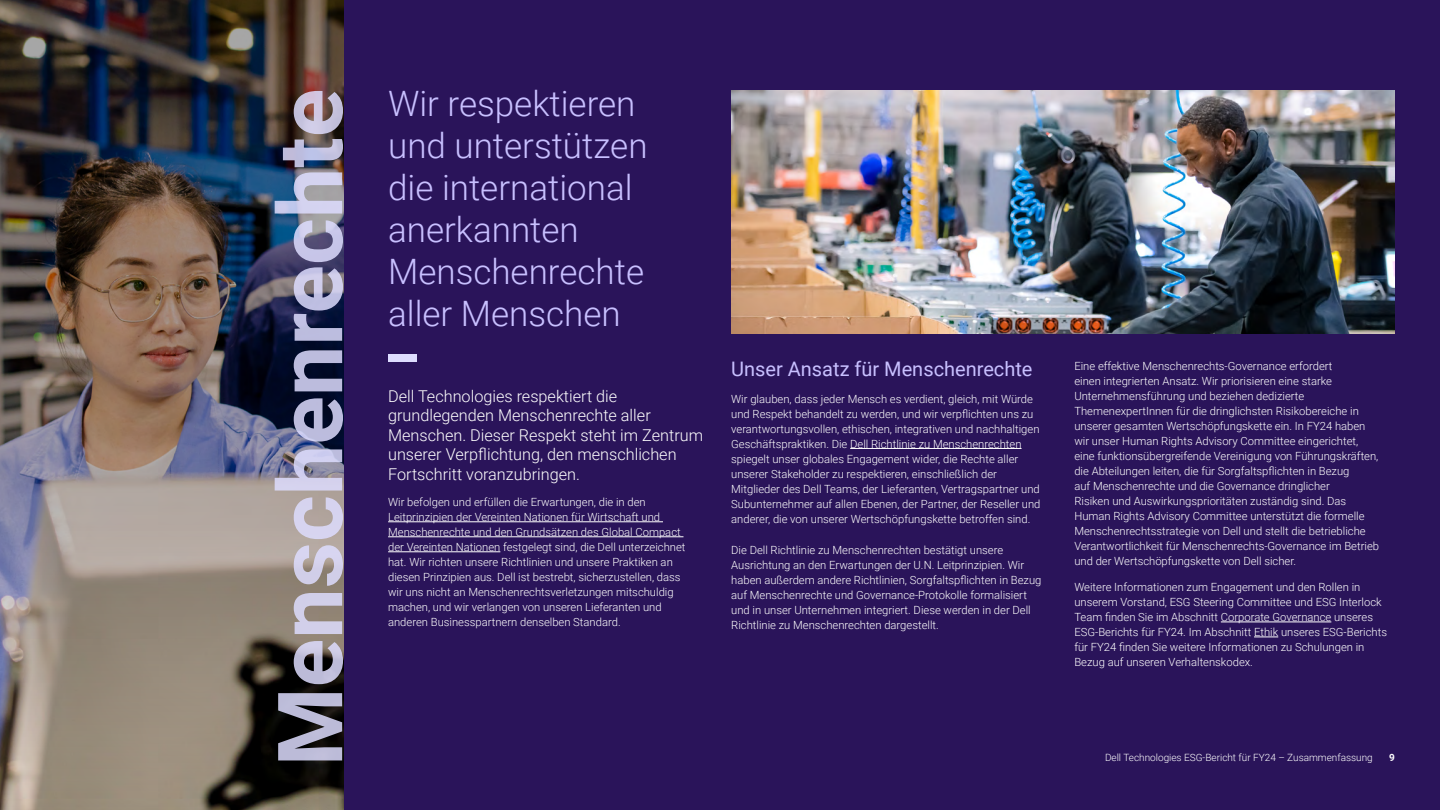
<style>
.page{position:relative;width:1440px;height:810px;background:#2a145a}
.page>*{position:absolute;margin:0;border:0;box-sizing:border-box;transform-origin:0 0}
.t1{font:700 90px "Roboto";color:#deddff}
.t2{font:300 35px/42px "Roboto";color:#c8c0ff}
.t3{font:20px "Roboto";color:#c8c0ff}
.t4{font:300 16.25px/19.5px "Roboto";color:#fff}
.t5{font:300 11.25px/15px "Roboto";color:#fff}
.t6{font:300 10px "Roboto";color:#fff}
.t7{font:700 10px "Roboto";color:#fff}
</style>
<div class="page">
<img style="left:0;top:0;width:343px;height:810px">
<hr style="left:388px;top:522px;width:275px;height:1px;background:#fff">
<hr style="left:388px;top:537px;width:295px;height:1px;background:#fff">
<hr style="left:388px;top:552px;width:112px;height:1px;background:#fff">
<hr style="left:850px;top:448px;width:172px;height:1px;background:#fff">
<div style="left:388px;top:354px;width:28px;height:7px;background:#deddff"></div>
<hr style="left:1221px;top:622px;width:110px;height:1px;background:#fff">
<svg style="left:1254px;top:637px;width:24px;height:1px"></svg>
<img style="left:731px;top:90px;width:664px;height:243px">
<h1 class="t1" style="left:247px;top:766px;width:679px;rotate:-90deg">Menschenrechte</h1>
<h2 class="t2" style="left:388px;top:82px;width:261px">Wir respektieren und unterstützen die international anerkannten<br>Menschenrechte aller Menschen</h2>
<h3 class="t4" style="left:388px;top:386px;width:317px">Dell Technologies respektiert die grundlegenden Menschenrechte aller Menschen. Dieser Respekt steht im Zentrum unserer Verpflichtung, den menschlichen Fortschritt voranzubringen.</h3>
<p class="t5" style="left:388px;top:494px;width:299px">Wir befolgen und erfüllen die Erwartungen, die in den Leitprinzipien der Vereinten Nationen für Wirtschaft und Menschenrechte und den Grundsätzen des Global Compact der Vereinten Nationen festgelegt sind, die Dell unterzeichnet hat. Wir richten unsere Richtlinien und unsere Praktiken an diesen Prinzipien aus. Dell ist bestrebt, sicherzustellen, dass wir uns nicht an Menschenrechtsverletzungen mitschuldig machen, und wir verlangen von unseren Lieferanten und anderen Businesspartnern denselben Standard.</p>
<h3 class="t3" style="left:731px;top:355px;width:303px">Unser Ansatz für Menschenrechte</h3>
<p class="t5" style="left:731px;top:391px;width:311px">Wir glauben, dass jeder Mensch es verdient, gleich, mit Würde und Respekt behandelt zu werden, und wir verpflichten uns zu verantwortungsvollen, ethischen, integrativen und nachhaltigen Geschäftspraktiken. Die Dell Richtlinie zu Menschenrechten spiegelt unser globales Engagement wider, die Rechte aller unserer Stakeholder zu respektieren, einschließlich der Mitglieder des Dell Teams, der Lieferanten, Vertragspartner und Subunternehmer auf allen Ebenen, der Partner, der Reseller und anderer, die von unserer Wertschöpfungskette betroffen sind.</p>
<p class="t5" style="left:731px;top:543px;width:312px">Die Dell Richtlinie zu Menschenrechten bestätigt unsere Ausrichtung an den Erwartungen der U.N. Leitprinzipien. Wir haben außerdem andere Richtlinien, Sorgfaltspflichten in Bezug auf Menschenrechte und Governance-Protokolle formalisiert und in unser Unternehmen integriert. Diese werden in der Dell Richtlinie zu Menschenrechten dargestellt.</p>
<p class="t5" style="left:1074px;top:358px;width:306px">Eine effektive Menschenrechts-Governance erfordert<br>einen integrierten Ansatz. Wir priorisieren eine starke Unternehmensführung und beziehen dedizierte ThemenexpertInnen für die dringlichsten Risikobereiche in unserer gesamten Wertschöpfungskette ein. In FY24 haben wir unser Human Rights Advisory Committee eingerichtet, eine funktionsübergreifende Vereinigung von Führungskräften, die Abteilungen leiten, die für Sorgfaltspflichten in Bezug<br>auf Menschenrechte und die Governance dringlicher<br>Risiken und Auswirkungsprioritäten zuständig sind. Das Human Rights Advisory Committee unterstützt die formelle Menschenrechtsstrategie von Dell und stellt die betriebliche Verantwortlichkeit für Menschenrechts-Governance im Betrieb und der Wertschöpfungskette von Dell sicher.</p>
<p class="t5" style="left:1074px;top:579px;width:314px">Weitere Informationen zum Engagement und den Rollen in unserem Vorstand, ESG Steering Committee und ESG Interlock Team finden Sie im Abschnitt Corporate Governance unseres ESG-Berichts für FY24. Im Abschnitt Ethik unseres ESG-Berichts für FY24 finden Sie weitere Informationen zu Schulungen in Bezug auf unseren Verhaltenskodex.</p>
<p class="t6" style="left:1105px;top:751px;width:269px">Dell Technologies ESG-Bericht für FY24 – Zusammenfassung</p>
<p class="t7" style="left:1389px;top:751px;width:7px">9</p>
</div>
